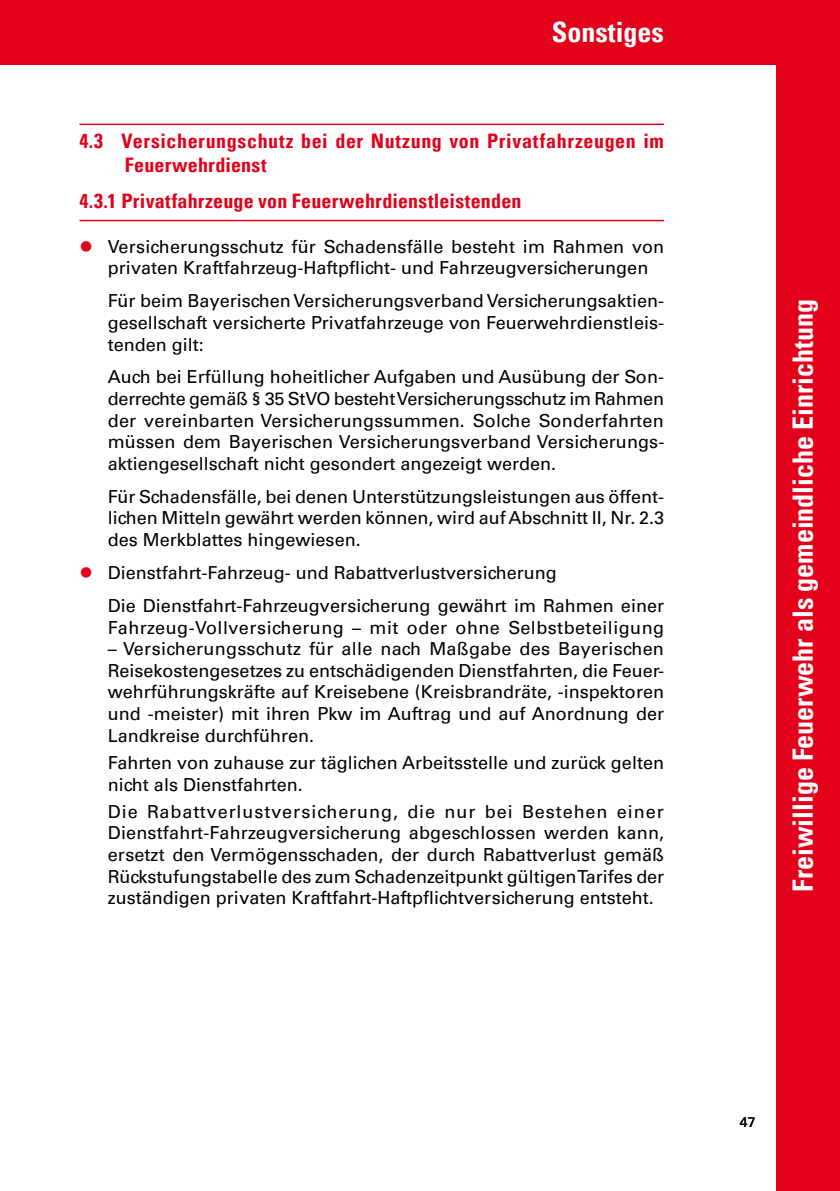
<style>
.page{position:relative;width:840px;height:1191px;background:#fff}
.page>*{position:absolute;margin:0;border:0;box-sizing:border-box;transform-origin:0 0}
.t1{font:700 condensed 28px "Univers LT Pro";color:#fff}
.t2{font:700 condensed 20px/24px "Univers LT Pro";letter-spacing:.025em;color:#e2001a}
.t3{font:18px/21.6px "Univers LT Pro 55 Roman";color:#000;text-align:justify}
.t4{font:18px "Univers LT Pro 55 Roman";letter-spacing:.025em;color:#000}
.t5{font:14px "Univers LT Pro 55 Roman";color:#000}
</style>
<div class="page">
<div style="left:0;top:0;width:839px;height:64px;background:#e2001a"></div>
<div style="left:775px;top:0;width:64px;height:1191px;background:#e2001a"></div>
<hr style="left:79px;top:124px;width:584px;height:1px;background:#e2001a">
<hr style="left:79px;top:220px;width:584px;height:1px;background:#e2001a">
<h1 class="t1" style="left:551px;top:15px;width:113px">Sonstiges</h1>
<h1 class="t1" style="left:491px;top:15px;width:174px">Körperschäd n</h1>
<p class="t2" style="left:125px;top:128px;width:540px;text-indent:-45px">4.3 Versicherungschutz bei der Nutzung von Privatfahrzeugen im<br>Feuerwehrdienst</p>
<p class="t2" style="left:79px;top:189px;width:443px">4.3.1 Privatfahrzeuge von Feuerwehrdienstleistenden</p>
<p class="t3" style="left:108px;top:235px;width:557px">Versicherungsschutz für Schadensfälle besteht im Rahmen von privaten Kraftfahrzeug-Haftpflicht- und Fahrzeugversicherungen</p>
<p class="t3" style="left:108px;top:289px;width:557px">Für beim Bayerischen Versicherungsverband Versicherungsaktien&shy;gesellschaft versicherte Privatfahrzeuge von Feuerwehrdienstleis&shy;tenden gilt:</p>
<p class="t3" style="left:108px;top:365px;width:557px">Auch bei Erfüllung hoheitlicher Aufgaben und Ausübung der Son&shy;derrechte gemäß § 35 StVO besteht Versicherungsschutz im Rahmen der vereinbarten Versicherungssummen. Solche Sonderfahrten müssen dem Bayerischen Versicherungsverband Versicherungs&shy;aktiengesellschaft nicht gesondert angezeigt werden.</p>
<p class="t3" style="left:108px;top:485px;width:557px">Für Schadensfälle, bei denen Unterstützungsleistungen aus öffent&shy;lichen Mitteln gewährt werden können, wird auf Abschnitt II, Nr. 2.3 des Merkblattes hingewiesen.</p>
<p class="t3" style="left:108px;top:555px;width:557px;line-height:33px">Dienstfahrt-Fahrzeug- und Rabattverlustversicherung<br>Die Dienstfahrt-Fahrzeugversicherung gewährt im Rahmen einer</p>
<p class="t4" style="left:108px;top:615px;width:557px">Fahrzeug-Vollversicherung – mit oder ohne Selbstbeteiligung</p>
<p class="t3" style="left:108px;top:637px;width:557px">– Versicherungsschutz für alle nach Maßgabe des Bayerischen Reisekostengesetzes zu entschädigenden Dienstfahrten, die Feuer&shy;wehrführungskräfte auf Kreisebene (Kreisbrandräte, -inspektoren und -meister) mit ihren Pkw im Auftrag und auf Anordnung der Landkreise durchführen.</p>
<p class="t3" style="left:108px;top:751px;width:557px">Fahrten von zuhause zur täglichen Arbeitsstelle und zurück gelten nicht als Dienstfahrten.</p>
<p class="t3" style="left:108px;top:800px;width:557px">Die Rabattverlustversicherung, die nur bei Bestehen einer Dienstfahrt-Fahrzeugversicherung abgeschlossen werden kann, ersetzt den Vermögensschaden, der durch Rabattverlust gemäß Rückstufungstabelle des zum Schadenzeitpunkt gültigen Tarifes der zuständigen privaten Kraftfahrt-Haftpflichtversicherung entsteht.</p>
<h1 class="t1" style="left:785px;top:892px;width:594px;rotate:-90deg">Freiwillige Feuerwehr als gemeindliche Einrichtung</h1>
<h1 class="t1" style="left:785px;top:692px;width:196px;rotate:-90deg">Feuerwehrverein</h1>
<p class="t5" style="left:739px;top:1112px;width:17px">47</p>
</div>
